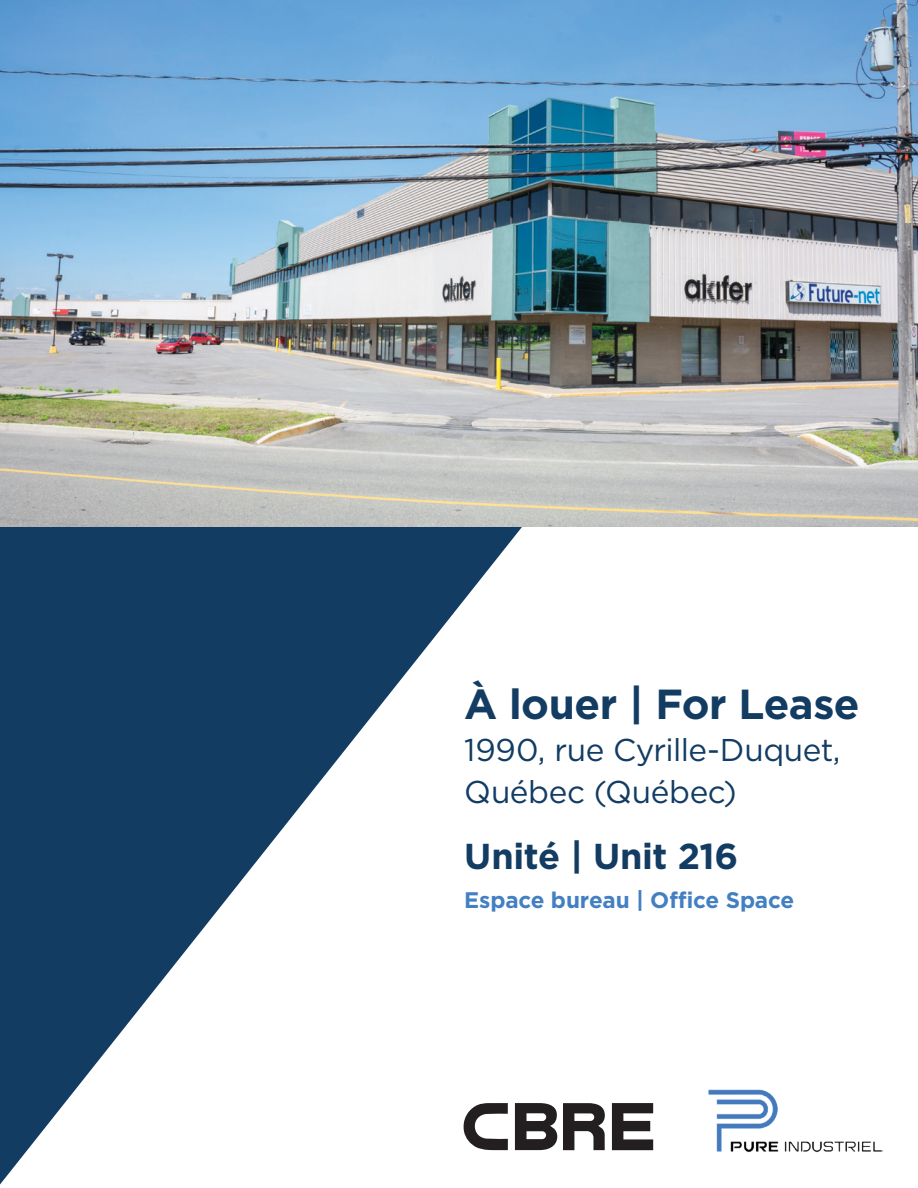
<style>
.page{position:relative;width:918px;height:1188px;background:#fff}
.page>*{position:absolute;margin:0;border:0;box-sizing:border-box;transform-origin:0 0}
.À_louer{font:700 42px "Gotham";letter-spacing:-.015em;color:#133c63}
.Unite{font:700 36px "Gotham";letter-spacing:-.01em;color:#133c63}
.Ville{font:31.5px/42px "Gotham";letter-spacing:-.015em;color:#133c63}
.Espace{font:700 22.5px "Gotham";letter-spacing:-.01em;color:#4380c2}
</style>
<div class="page">
<svg style="left:0;top:526px;width:619px;height:658px"></svg>
<img style="left:0;top:0;width:918px;height:526px">
<svg style="left:515px;top:1103px;width:42px;height:47px"></svg>
<svg style="left:612px;top:1103px;width:41px;height:47px"></svg>
<svg style="left:563px;top:1103px;width:42px;height:47px"></svg>
<svg style="left:464px;top:1103px;width:44px;height:47px"></svg>
<img style="left:708px;top:1089px;width:174px;height:63px">
<p class="À_louer" style="left:464px;top:676px;width:397px">À louer | For Lease</p>
<p class="Ville" style="left:464px;top:728px;width:378px">1990, rue Cyrille-Duquet,<br>Québec (Québec)</p>
<p class="Unite" style="left:464px;top:833px;width:275px">Unité | Unit 216</p>
<p class="Espace" style="left:464px;top:885px;width:331px">Espace bureau | Office Space</p>
</div>
